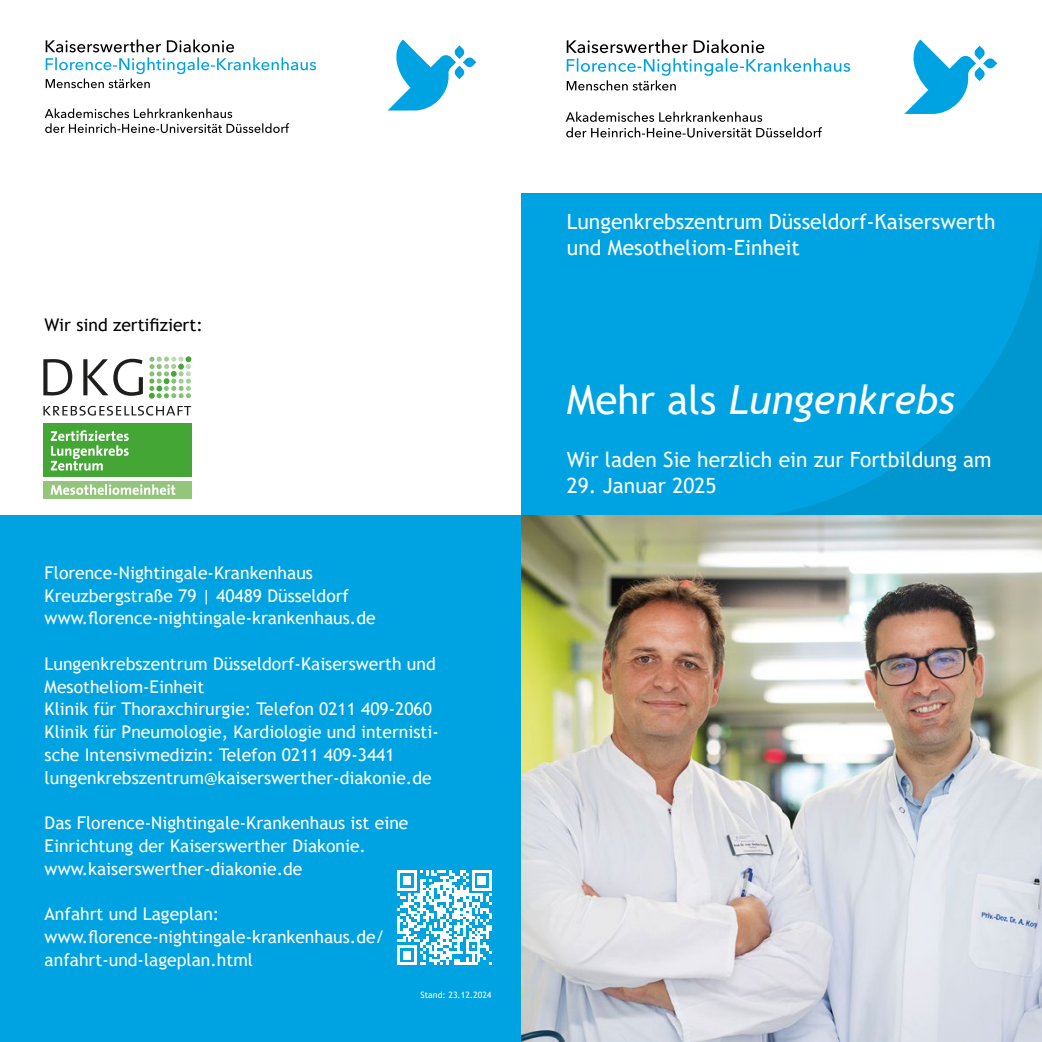
<style>
.page{position:relative;width:1042px;height:1042px;background:#fff}
.page>*{position:absolute;margin:0;border:0;box-sizing:border-box;transform-origin:0 0}
.KWD_24_27___weiß{font:italic 40.25px "Trebuchet MS";color:#fff}
.KWD_12_15___weiß{font:21px/26.2px "Trebuchet MS";color:#fff}
.t1{font:17.5px/22.8px "Trebuchet MS";color:#fff}
.t2{font:17.5px "Trebuchet MS";color:#000}
.t3{font:8.75px "Trebuchet MS";color:#fff}
.s1{font-style:normal}
</style>
<div class="page">
<svg style="left:388px;top:40px;width:88px;height:70px"></svg>
<svg style="left:45px;top:108px;width:244px;height:25px"></svg>
<svg style="left:46px;top:40px;width:270px;height:48px"></svg>
<div style="left:0;top:515px;width:523px;height:527px;background:#00a3e2"></div>
<svg style="left:397px;top:870px;width:95px;height:95px"></svg>
<svg style="left:43px;top:406px;width:148px;height:10px"></svg>
<svg style="left:43px;top:359px;width:100px;height:37px"></svg>
<div style="left:43px;top:424px;width:149px;height:53px;background:#44a735"></div>
<div style="left:43px;top:481px;width:149px;height:18px;background:#93c67b"></div>
<svg style="left:149px;top:356px;width:42px;height:43px"></svg>
<svg style="left:51px;top:430px;width:78px;height:40px"></svg>
<svg style="left:51px;top:484px;width:124px;height:11px"></svg>
<svg style="left:521px;top:193px;width:521px;height:322px;background:#00a1df"></svg>
<svg style="left:904px;top:40px;width:93px;height:74px"></svg>
<svg style="left:566px;top:112px;width:256px;height:26px"></svg>
<svg style="left:567px;top:40px;width:283px;height:51px"></svg>
<img style="left:521px;top:515px;width:521px;height:527px">
<p class="t2" style="left:45px;top:313px;width:160px">Wir sind zertifiziert:</p>
<p class="t1" style="left:45px;top:561px;width:270px">Florence-Nightingale-Krankenhaus</p>
<p class="t1" style="left:45px;top:584px;width:306px">Kreuzbergstraße 79 | 40489 Düsseldorf</p>
<p class="t1" style="left:45px;top:607px;width:332px">www.florence-nightingale-krankenhaus.de</p>
<p class="t1" style="left:45px;top:652px;width:393px">Lungenkrebszentrum Düsseldorf-Kaiserswerth und<br>Mesotheliom-Einheit</p>
<p class="t1" style="left:45px;top:698px;width:396px">Klinik für Thoraxchirurgie: Telefon 0211 409-2060<br>Klinik für Pneumologie, Kardiologie und internisti&shy;sche Intensivmedizin: Telefon 0211 409-3441</p>
<p class="t1" style="left:45px;top:766px;width:388px">lungenkrebszentrum@kaiserswerther-diakonie.de</p>
<p class="t1" style="left:45px;top:811px;width:365px">Das Florence-Nightingale-Krankenhaus ist eine<br>Einrichtung der Kaiserswerther Diakonie.</p>
<p class="t1" style="left:45px;top:857px;width:259px">www.kaiserswerther-diakonie.de</p>
<p class="t1" style="left:45px;top:902px;width:176px">Anfahrt und Lageplan:</p>
<p class="t1" style="left:45px;top:925px;width:342px">www.florence-nightingale-krankenhaus.de/</p>
<p class="t1" style="left:45px;top:948px;width:210px">anfahrt-und-lageplan.html</p>
<p class="t3" style="left:421px;top:989px;width:72px">Stand: 23.12.2024</p>
<p class="KWD_12_15___weiß" style="left:567px;top:208px;width:430px">Lungenkrebszentrum Düsseldorf-Kaiserswerth und Mesotheliom-Einheit</p>
<p class="KWD_24_27___weiß" style="left:567px;top:375px;width:389px"><span class="s1">Mehr als</span> Lungenkrebs</p>
<p class="KWD_12_15___weiß" style="left:567px;top:446px;width:426px">Wir laden Sie herzlich ein zur Fortbildung am</p>
<p class="KWD_12_15___weiß" style="left:567px;top:472px;width:151px">29. Januar 2025</p>
</div>
